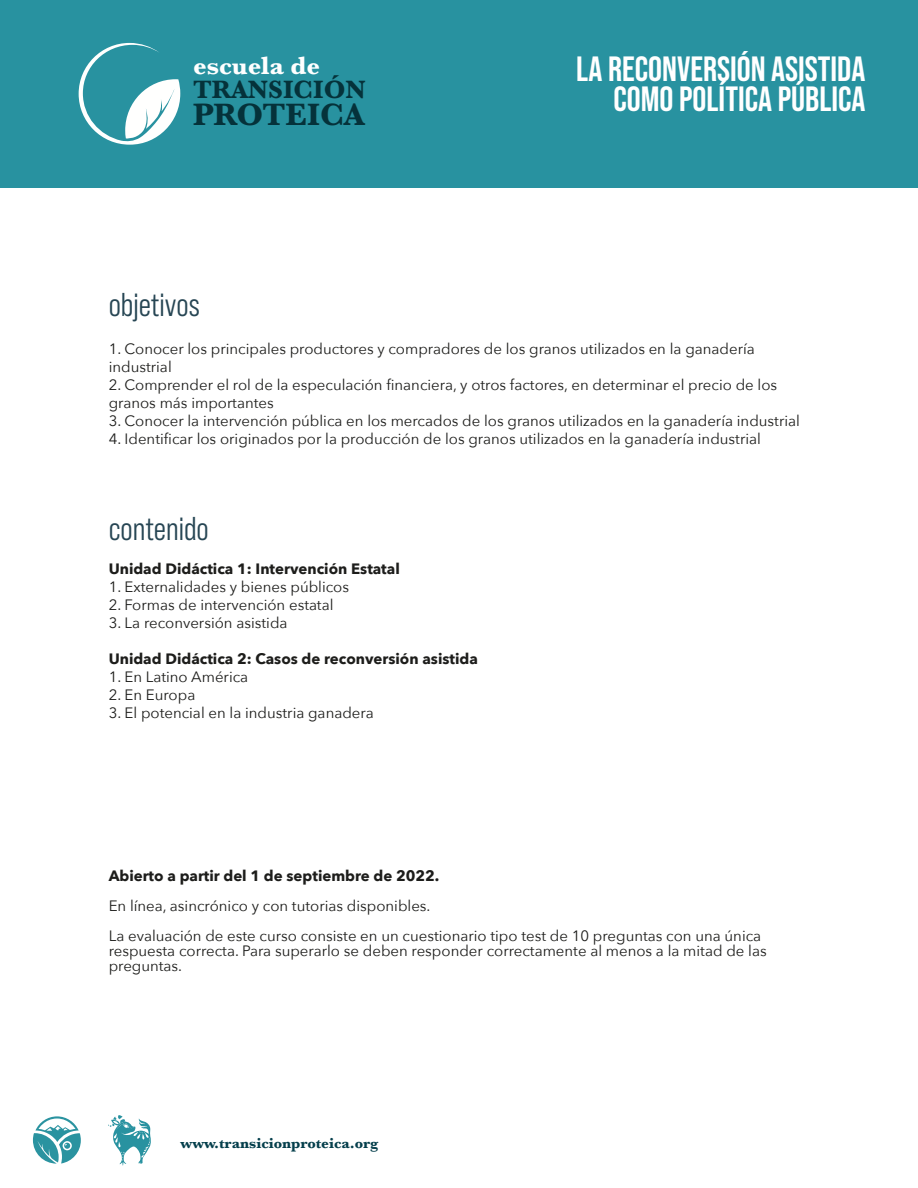
<style>
.page{position:relative;width:918px;height:1188px;background:#fff}
.page>*{position:absolute;margin:0;border:0;box-sizing:border-box;transform-origin:0 0}
.t1{font:34.95px/30px "Bebas Neue";color:#fff;text-align:right}
.t2{font:33px "Bebas Neue Pro Middle";color:#274654}
.t3{font:700 32.1px "Baskerville";color:#05323a}
.t4{font:700 26.1px "Baskerville";color:#05323a}
.t5{font:700 26.1px "Baskerville";color:#fff}
.t6{font:15px/18px "Avenir Next";color:#1d1d1b}
.t7{font:700 15px "Avenir Next";color:#1d1d1b}
.t8{font:700 15px "Baskerville";color:#053f4c}
</style>
<div class="page">
<div style="left:0;top:0;width:918px;height:188px;background:#2892a0"></div>
<svg style="left:79px;top:43px;width:101px;height:102px"></svg>
<svg style="left:33px;top:1116px;width:48px;height:48px"></svg>
<svg style="left:108px;top:1115px;width:43px;height:51px"></svg>
<h3 class="t5" style="left:193px;top:48px;width:129px">escuela de</h3>
<h3 class="t3" style="left:193px;top:93px;width:173px">PROTEICA</h3>
<h3 class="t4" style="left:193px;top:71px;width:174px">TRANSICIÓN</h3>
<h2 class="t2" style="left:109px;top:286px;width:93px">objetivos</h2>
<h1 class="t1" style="left:576px;top:54px;width:291px">LA RECONVERSIÓN ASISTIDA<br>COMO POLÍTICA PÚBLICA</h1>
<p class="t6" style="left:109px;top:339px;width:648px">1. Conocer los principales productores y compradores de los granos utilizados en la ganadería industrial</p>
<p class="t6" style="left:109px;top:375px;width:670px">2. Comprender el rol de la especulación financiera, y otros factores, en determinar el precio de los granos más importantes</p>
<p class="t6" style="left:109px;top:411px;width:693px">3. Conocer la intervención pública en los mercados de los granos utilizados en la ganadería industrial</p>
<p class="t6" style="left:109px;top:429px;width:654px">4. Identificar los originados por la producción de los granos utilizados en la ganadería industrial</p>
<h2 class="t2" style="left:109px;top:510px;width:102px">contenido</h2>
<p class="t7" style="left:109px;top:556px;width:293px">Unidad Didáctica 1: Intervención Estatal</p>
<p class="t6" style="left:109px;top:577px;width:242px">1. Externalidades y bienes públicos</p>
<p class="t6" style="left:109px;top:595px;width:226px">2. Formas de intervención estatal</p>
<p class="t6" style="left:109px;top:613px;width:180px">3. La reconversión asistida</p>
<p class="t7" style="left:109px;top:646px;width:371px">Unidad Didáctica 2: Casos de reconversión asistida</p>
<p class="t6" style="left:109px;top:667px;width:141px">1. En Latino América</p>
<p class="t6" style="left:109px;top:685px;width:88px">2. En Europa</p>
<p class="t6" style="left:109px;top:703px;width:267px">3. El potencial en la industria ganadera</p>
<p class="t7" style="left:109px;top:863px;width:332px">Abierto a partir del 1 de septiembre de 2022.</p>
<p class="t6" style="left:109px;top:891px;width:654px;line-height:30px">En línea, asincrónico y con tutorias disponibles.<br>La evaluación de este curso consiste en un cuestionario tipo test de 10 preguntas con una única</p>
<p class="t6" style="left:109px;top:943px;width:660px;line-height:15px">respuesta correcta. Para superarlo se deben responder correctamente al menos a la mitad de las preguntas.</p>
<p class="t8" style="left:181px;top:1133px;width:199px">www.transicionproteica.org</p>
</div>
